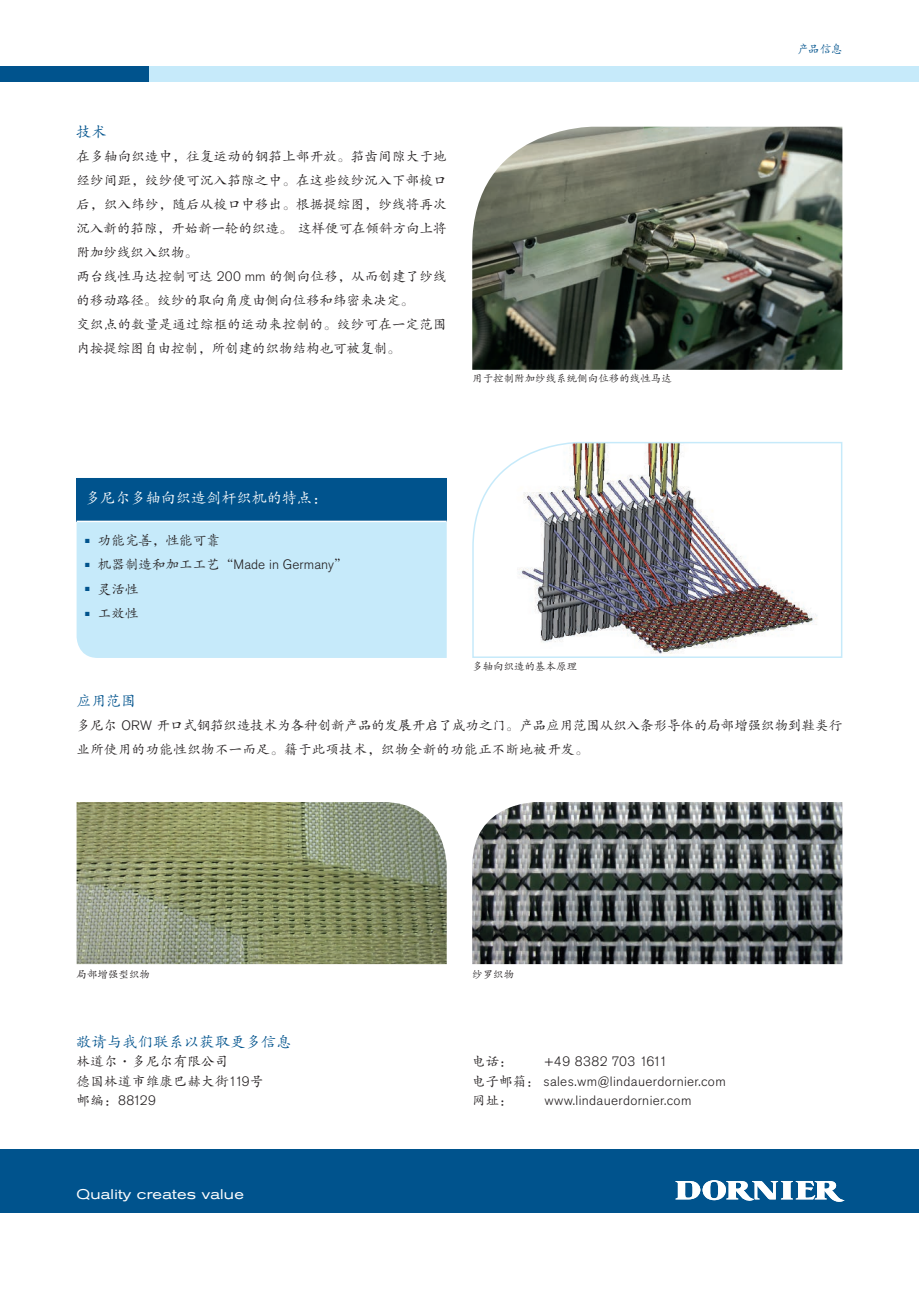
<style>
.page{position:relative;width:919px;height:1289px;background:#fff}
.page>*{position:absolute;margin:0;border:0;box-sizing:border-box;transform-origin:0 0}
.t1{font:15px "FZKTJW GB1 0";letter-spacing:.025em;color:#00538d}
.t2{font:15px "FZKTJW GB1 0";letter-spacing:.01em;color:#fff}
.t3{font:13.95px "Standard Grot Ext BSK";letter-spacing:.015em;color:#fff}
.t4{font:13.5px/24px "FZKTJW GB1 0";letter-spacing:.01em;color:#231f20}
.t5{font:300 13.5px/19.5px "Standard Grot BSK";letter-spacing:.025em;color:#231f20}
.t6{font:300 13.5px "Standard Grot BSK";letter-spacing:.005em;color:#231f20}
.t7{font:11.7px "FZKTJW GB1 0";color:#00538d;scale:.96 1}
.t8{font:10.5px "FZKTJW GB1 0";color:#231f20}
.s1{font-family:"Standard Grot BSK";font-weight:300}
.s2{font-family:"FZKTJW GB1 0";font-weight:400}
</style>
<div class="page">
<div style="left:0;top:1148px;width:918px;height:64px;background:#00538d"></div>
<div style="left:0;top:66px;width:150px;height:16px;background:#00538d"></div>
<div style="left:150px;top:66px;width:768px;height:16px;background:#c6eafa"></div>
<img style="left:472px;top:442px;width:371px;height:216px">
<img style="left:472px;top:127px;width:370px;height:243px">
<img style="left:77px;top:802px;width:369px;height:162px">
<img style="left:472px;top:802px;width:370px;height:162px">
<div style="left:77px;top:522px;width:369px;height:136px;background:#c6eafa"></div>
<div style="left:77px;top:478px;width:369px;height:43px;background:#00538d"></div>
<hr style="left:77px;top:520px;width:369px;height:2px;background:#fff">
<svg style="left:675px;top:1180px;width:169px;height:22px"></svg>
<p class="t1" style="left:77px;top:124px;width:31px">技术</p>
<p class="t4" style="left:77px;top:145px;width:371px">在多轴向织造中，往复运动的钢筘上部开放。筘齿间隙大于地经纱间距，绞纱便可沉入筘隙之中。在这些绞纱沉入下部梭口后，织入纬纱，随后从梭口中移出。根据提综图，纱线将再次沉入新的筘隙，开始新一轮的织造。 这样便可在倾斜方向上将附加纱线织入织物。<br>两台线性马达控制可达 <span class="s1">200 mm</span> 的侧向位移，从而创建了纱线的移动路径。绞纱的取向角度由侧向位移和纬密来决定。<br>交织点的数量是通过综框的运动来控制的。绞纱可在一定范围内按提综图自由控制，所创建的织物结构也可被复制。</p>
<p class="t8" style="left:472px;top:373px;width:201px">用于控制附加纱线系统侧向位移的线性马达</p>
<p class="t2" style="left:85px;top:490px;width:244px">多尼尔多轴向织造剑杆织机的特点：</p>
<p class="t4" style="left:85px;top:528px;width:136px"><sup>■</sup> 功能完善，性能可靠</p>
<p class="t6" style="left:85px;top:557px;width:264px"><sup>■</sup> <span class="s2">机器制造和加工工艺“</span>Made in Germany<span class="s2">”</span></p>
<p class="t4" style="left:85px;top:577px;width:55px"><sup>■</sup> 灵活性</p>
<p class="t4" style="left:85px;top:601px;width:55px"><sup>■</sup> 工效性</p>
<p class="t8" style="left:472px;top:661px;width:106px">多轴向织造的基本原理</p>
<p class="t7" style="left:797px;top:43px;width:48px">产品信息</p>
<p class="t1" style="left:77px;top:693px;width:61px">应用范围</p>
<p class="t4" style="left:77px;top:713px;width:767px">多尼尔 <span class="s1">ORW</span> 开口式钢筘织造技术为各种创新产品的发展开启了成功之门。产品应用范围从织入条形导体的局部增强织物到鞋类行业所使用的功能性织物不一而足。籍于此项技术，织物全新的功能正不断地被开发。</p>
<p class="t8" style="left:77px;top:968px;width:75px">局部增强型织物</p>
<p class="t1" style="left:77px;top:1033px;width:216px">敬请与我们联系以获取更多信息</p>
<p class="t4" style="left:77px;top:1052px;width:188px;line-height:19.5px">林道尔·多尼尔有限公司<br>德国林道市维康巴赫大街<span class="s1">119</span>号</p>
<p class="t5" style="left:77px;top:1090px;width:81px"><span class="s2">邮编：</span>88129</p>
<p class="t3" style="left:77px;top:1186px;width:169px">Quality creates value</p>
<p class="t8" style="left:472px;top:968px;width:43px">纱罗织物</p>
<p class="t4" style="left:472px;top:1049px;width:42px">电话：</p>
<p class="t5" style="left:472px;top:1051px;width:255px;text-indent:72px">+49 8382 703 1611<br><span class="s2">电子邮箱：</span> sales.wm@lindauerdornier.com</p>
<p class="t4" style="left:472px;top:1088px;width:42px">网址：</p>
<p class="t5" style="left:544px;top:1090px;width:148px">www.lindauerdornier.com</p>
</div>
